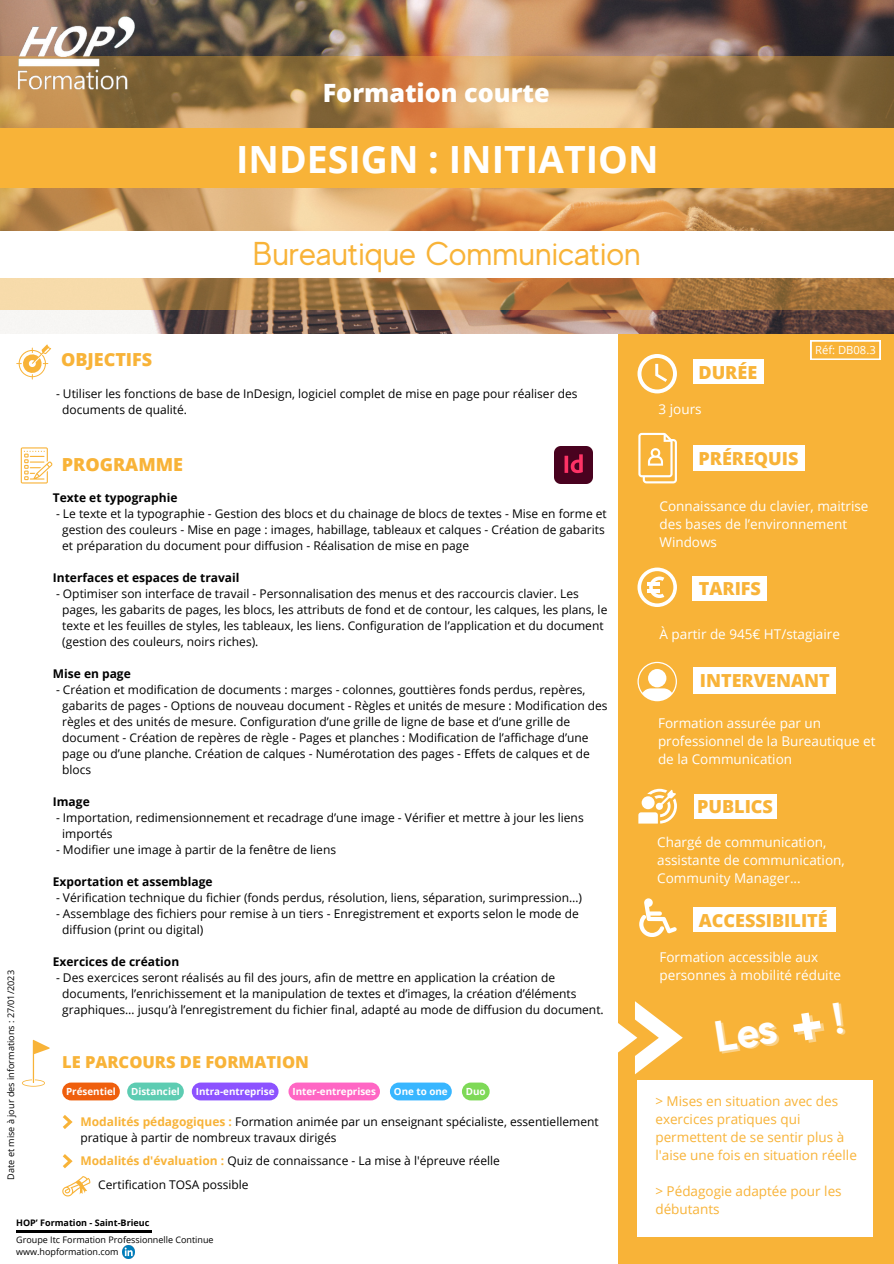
<style>
.page{position:relative;width:894px;height:1264px;background:#fff}
.page>*{position:absolute;margin:0;border:0;box-sizing:border-box;transform-origin:0 0}
.t1{font:700 37.5px "Open Sans";color:#fff}
.t2{font:33px "MADE Evolve Sans";color:#f8b338}
.t3{font:800 25.2px "Open Sans";color:#fff}
.t4{font:800 18px "Open Sans";color:#f8b338}
.t5{font:800 16.5px "Open Sans";color:#f8b338}
.t6{font:13.5px/18px "Open Sans";color:#fff}
.t7{font:13.5px/18px "Open Sans";color:#f8b338}
.t8{font:12px/16px "Open Sans";color:#000}
.t9{font:700 12px "Open Sans";color:#000}
.t10{font:11.25px "Open Sans";color:#fff}
.t11{font:700 9.9px "Open Sans";color:#fff}
.t12{font:9.15px "Open Sans";color:#000}
.t13{font:9px "Open Sans";color:#000}
.t14{font:700 9px "Open Sans";color:#000}
.s1{font-weight:700;color:#f8b338}
</style>
<div class="page">
<div style="left:618px;top:180px;width:275px;height:1083px;background:#f8b338"></div>
<img style="left:0;top:0;width:893px;height:334px">
<svg style="left:0;top:57px;width:893px;height:253px;background:#b88b55"></svg>
<div style="left:0;top:128px;width:893px;height:60px;background:#f8b338"></div>
<div style="left:0;top:231px;width:893px;height:47px;background:#fff"></div>
<svg style="left:637px;top:354px;width:39px;height:39px"></svg>
<div style="left:692px;top:359px;width:71px;height:25px;background:#fff"></div>
<svg style="left:637px;top:567px;width:39px;height:40px"></svg>
<div style="left:692px;top:576px;width:74px;height:25px;background:#fff"></div>
<svg style="left:638px;top:433px;width:38px;height:50px"></svg>
<div style="left:692px;top:445px;width:112px;height:26px;background:#fff"></div>
<svg style="left:16px;top:344px;width:35px;height:35px"></svg>
<svg style="left:21px;top:447px;width:31px;height:36px"></svg>
<svg style="left:22px;top:1039px;width:28px;height:47px"></svg>
<svg style="left:810px;top:340px;width:70px;height:19px"></svg>
<svg style="left:637px;top:662px;width:39px;height:39px"></svg>
<div style="left:693px;top:794px;width:83px;height:24px;background:#fff"></div>
<svg style="left:639px;top:898px;width:37px;height:38px"></svg>
<div style="left:693px;top:907px;width:142px;height:25px;background:#fff"></div>
<svg style="left:618px;top:1001px;width:64px;height:73px"></svg>
<div style="left:637px;top:1080px;width:236px;height:157px;background:#fff"></div>
<svg style="left:638px;top:788px;width:38px;height:35px"></svg>
<svg style="left:122px;top:1245px;width:12px;height:13px"></svg>
<div style="left:693px;top:667px;width:142px;height:26px;background:#fff"></div>
<svg style="left:62px;top:1176px;width:28px;height:20px"></svg>
<img style="left:0;top:0;width:155px;height:115px">
<hr style="left:16px;top:1230px;width:135px;height:2px;background:#000">
<svg style="left:63px;top:1115px;width:10px;height:14px"></svg>
<svg style="left:63px;top:1154px;width:10px;height:14px"></svg>
<div style="left:62px;top:1082px;width:58px;height:18px;background:#ef5f0d;border-radius:9px"></div>
<div style="left:462px;top:1082px;width:27px;height:18px;background:#7ed957;border-radius:9px"></div>
<div style="left:127px;top:1082px;width:57px;height:18px;background:#5dccb2;border-radius:9px"></div>
<div style="left:288px;top:1082px;width:92px;height:18px;background:#ff66c4;border-radius:9px"></div>
<div style="left:192px;top:1082px;width:86px;height:18px;background:#8c52ff;border-radius:9px"></div>
<div style="left:390px;top:1082px;width:61px;height:18px;background:#38b6ff;border-radius:9px"></div>
<img style="left:554px;top:447px;width:38px;height:37px">
<p class="t3" style="left:322px;top:75px;width:228px">Formation courte</p>
<p class="t1" style="left:236px;top:132px;width:424px">INDESIGN : INITIATION</p>
<p class="t2" style="left:253px;top:235px;width:389px">Bureautique Communication</p>
<p class="t4" style="left:61px;top:347px;width:93px">OBJECTIFS</p>
<p class="t8" style="left:56px;top:386px;width:523px">- Utiliser les fonctions de base de InDesign, logiciel complet de mise en page pour réaliser des</p>
<p class="t8" style="left:62px;top:402px;width:126px">documents de qualité.</p>
<p class="t12" style="left:4px;top:1179px;width:211px;rotate:-90deg">Date et mise à jour des informations : 27/01/2023</p>
<p class="t4" style="left:62px;top:452px;width:123px">PROGRAMME</p>
<p class="t9" style="left:53px;top:488px;width:126px">Texte et typographie</p>
<p class="t8" style="left:56px;top:505px;width:552px">- Le texte et la typographie - Gestion des blocs et du chainage de blocs de textes - Mise en forme et</p>
<p class="t8" style="left:62px;top:521px;width:544px">gestion des couleurs - Mise en page : images, habillage, tableaux et calques - Création de gabarits</p>
<p class="t8" style="left:62px;top:537px;width:408px">et préparation du document pour diffusion - Réalisation de mise en page</p>
<p class="t9" style="left:53px;top:568px;width:188px">Interfaces et espaces de travail</p>
<p class="t8" style="left:56px;top:585px;width:524px">- Optimiser son interface de travail - Personnalisation des menus et des raccourcis clavier. Les</p>
<p class="t8" style="left:62px;top:601px;width:546px">pages, les gabarits de pages, les blocs, les attributs de fond et de contour, les calques, les plans, le</p>
<p class="t8" style="left:62px;top:617px;width:542px">texte et les feuilles de styles, les tableaux, les liens. Configuration de l’application et du document</p>
<p class="t8" style="left:62px;top:633px;width:198px">(gestion des couleurs, noirs riches).</p>
<p class="t9" style="left:53px;top:664px;width:79px">Mise en page</p>
<p class="t8" style="left:56px;top:681px;width:530px">- Création et modification de documents : marges - colonnes, gouttières fonds perdus, repères,</p>
<p class="t8" style="left:62px;top:697px;width:546px">gabarits de pages - Options de nouveau document - Règles et unités de mesure : Modification des</p>
<p class="t8" style="left:62px;top:713px;width:509px">règles et des unités de mesure. Configuration d’une grille de ligne de base et d’une grille de</p>
<p class="t8" style="left:62px;top:729px;width:527px">document - Création de repères de règle - Pages et planches : Modification de l’affichage d’une</p>
<p class="t8" style="left:62px;top:745px;width:529px">page ou d’une planche. Création de calques - Numérotation des pages - Effets de calques et de</p>
<p class="t8" style="left:62px;top:761px;width:31px">blocs</p>
<p class="t9" style="left:53px;top:792px;width:38px">Image</p>
<p class="t8" style="left:56px;top:809px;width:529px">- Importation, redimensionnement et recadrage d’une image - Vérifier et mettre à jour les liens</p>
<p class="t8" style="left:62px;top:825px;width:52px">importés</p>
<p class="t8" style="left:56px;top:841px;width:281px">- Modifier une image à partir de la fenêtre de liens</p>
<p class="t9" style="left:53px;top:872px;width:161px">Exportation et assemblage</p>
<p class="t8" style="left:56px;top:889px;width:527px">- Vérification technique du fichier (fonds perdus, résolution, liens, séparation, surimpression…)</p>
<p class="t8" style="left:56px;top:905px;width:524px">- Assemblage des fichiers pour remise à un tiers - Enregistrement et exports selon le mode de</p>
<p class="t8" style="left:62px;top:921px;width:142px">diffusion (print ou digital)</p>
<p class="t9" style="left:53px;top:953px;width:128px">Exercices de création</p>
<p class="t8" style="left:56px;top:969px;width:500px">- Des exercices seront réalisés au fil des jours, afin de mettre en application la création de</p>
<p class="t8" style="left:62px;top:985px;width:515px">documents, l’enrichissement et la manipulation de textes et d’images, la création d’éléments</p>
<p class="t8" style="left:62px;top:1001px;width:543px">graphiques… jusqu’à l’enregistrement du fichier final, adapté au mode de diffusion du document.</p>
<p class="t5" style="left:62px;top:1050px;width:248px">LE PARCOURS DE FORMATION</p>
<p class="t11" style="left:66px;top:1084px;width:51px">Présentiel</p>
<p class="t11" style="left:131px;top:1084px;width:50px">Distanciel</p>
<p class="t11" style="left:196px;top:1084px;width:80px">Intra-entreprise</p>
<p class="t11" style="left:292px;top:1084px;width:85px">Inter-entreprises</p>
<p class="t11" style="left:394px;top:1084px;width:55px">One to one</p>
<p class="t11" style="left:465px;top:1084px;width:21px">Duo</p>
<p class="t8" style="left:80px;top:1112px;width:519px"><span class="s1">Modalités pédagogiques :</span> Formation animée par un enseignant spécialiste, essentiellement pratique à partir de nombreux travaux dirigés</p>
<p class="t8" style="left:80px;top:1151px;width:421px"><span class="s1">Modalités d'évaluation :</span> Quiz de connaissance - La mise à l'épreuve réelle</p>
<p class="t8" style="left:98px;top:1176px;width:152px">Certification TOSA possible</p>
<p class="t14" style="left:16px;top:1216px;width:135px">HOP’ Formation - Saint-Brieuc</p>
<p class="t13" style="left:16px;top:1233px;width:199px">Groupe Itc Formation Professionnelle Continue</p>
<p class="t13" style="left:16px;top:1245px;width:104px">www.hopformation.com</p>
<p class="t4" style="left:698px;top:359px;width:60px">DURÉE</p>
<p class="t6" style="left:658px;top:399px;width:44px">3 jours</p>
<p class="t4" style="left:698px;top:445px;width:102px">PRÉREQUIS</p>
<p class="t10" style="left:815px;top:342px;width:62px">Réf: DB08.3</p>
<p class="t6" style="left:659px;top:497px;width:210px">Connaissance du clavier, maitrise des bases de l’environnement<br>Windows</p>
<p class="t4" style="left:698px;top:576px;width:64px">TARIFS</p>
<p class="t6" style="left:659px;top:624px;width:182px">À partir de 945€ HT/stagiaire</p>
<p class="t4" style="left:699px;top:668px;width:131px">INTERVENANT</p>
<p class="t6" style="left:657px;top:714px;width:219px">Formation assurée par un professionnel de la Bureautique et de la Communication</p>
<p class="t4" style="left:697px;top:794px;width:77px">PUBLICS</p>
<p class="t6" style="left:657px;top:833px;width:189px">Chargé de communication, assistante de communication,<br>Community Manager...</p>
<p class="t4" style="left:698px;top:907px;width:130px">ACCESSIBILITÉ</p>
<p class="t6" style="left:659px;top:947px;width:183px">Formation accessible aux personnes à mobilité réduite</p>
<p class="t7" style="left:655px;top:1091px;width:203px">&gt; Mises en situation avec des exercices pratiques qui permettent de se sentir plus à l'aise une fois en situation réelle</p>
<p class="t7" style="left:655px;top:1181px;width:188px">&gt; Pédagogie adaptée pour les débutants</p>
</div>
